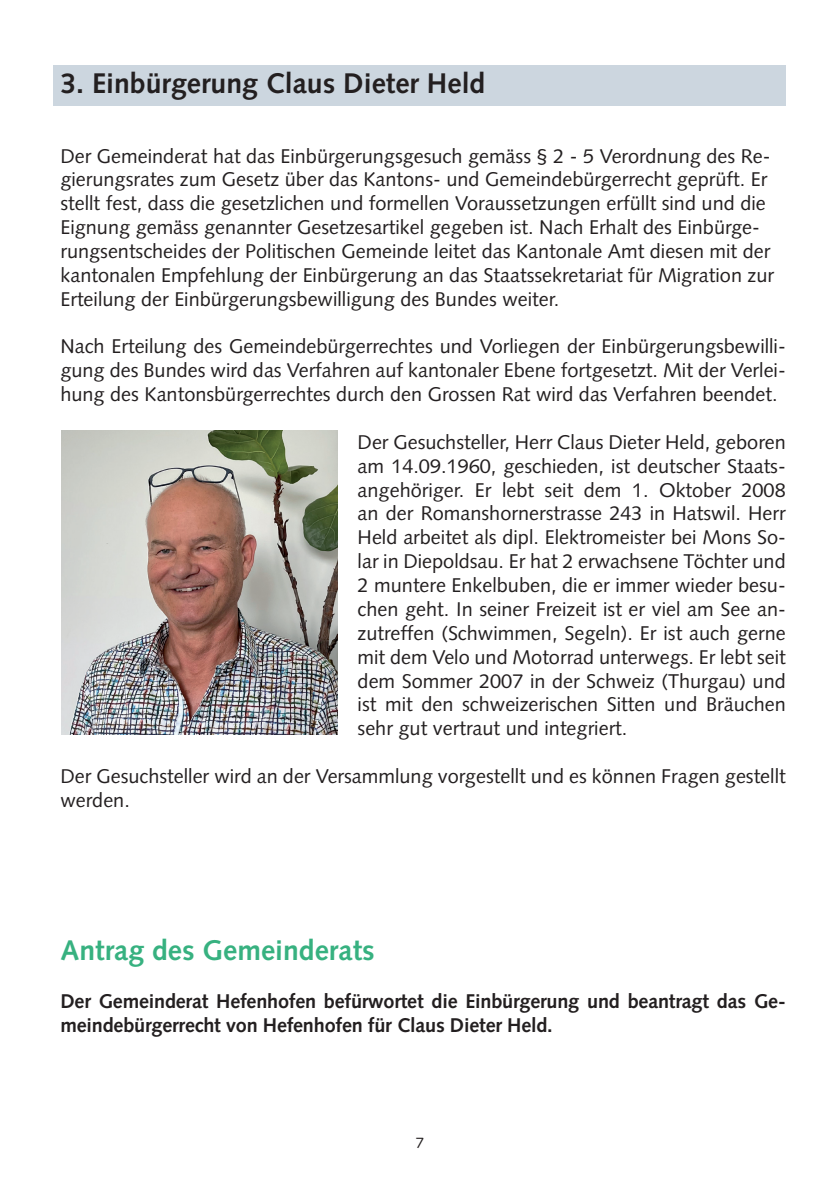
<style>
.page{position:relative;width:840px;height:1191px;background:#fff}
.page>*{position:absolute;margin:0;border:0;box-sizing:border-box;transform-origin:0 0}
.t1{font:700 28.4px "Syntax LT Std";color:#231f20}
.t2{font:700 28.4px "Syntax LT Std";color:#37b180}
.t3{font:19.8px/23.8px "Syntax LT Std";color:#231f20}
.t4{font:700 19.8px/23.8px "Syntax LT Std";letter-spacing:-.01em;color:#231f20}
.t5{font:15px "Syntax LT Std";color:#231f20}
</style>
<div class="page">
<div style="left:54px;top:65px;width:731px;height:41px;background:#ccd6df"></div>
<img style="left:61px;top:431px;width:276px;height:303px">
<h1 class="t1" style="left:60px;top:67px;width:426px">3. Einbürgerung Claus Dieter Held</h1>
<p class="t3" style="left:60px;top:144px;width:714px">Der Gemeinderat hat das Einbürgerungsgesuch gemäss § 2 - 5 Verordnung des Re&shy;gierungsrates zum Gesetz über das Kantons- und Gemeindebürgerrecht geprüft. Er stellt fest, dass die gesetzlichen und formellen Voraussetzungen erfüllt sind und die Eignung gemäss genannter Gesetzesartikel gegeben ist. Nach Erhalt des Einbürge&shy;rungsentscheides der Politischen Gemeinde leitet das Kantonale Amt diesen mit der kantonalen Empfehlung der Einbürgerung an das Staatssekretariat für Migration zur Erteilung der Einbürgerungsbewilligung des Bundes weiter.</p>
<p class="t3" style="left:60px;top:335px;width:726px;text-align:justify">Nach Erteilung des Gemeindebürgerrechtes und Vorliegen der Einbürgerungsbewilli&shy;gung des Bundes wird das Verfahren auf kantonaler Ebene fortgesetzt. Mit der Verlei&shy;hung des Kantonsbürgerrechtes durch den Grossen Rat wird das Verfahren beendet.</p>
<p class="t3" style="left:357px;top:430px;width:429px;text-align:justify">Der Gesuchsteller, Herr Claus Dieter Held, geboren am 14.09.1960, geschieden, ist deutscher Staats&shy;angehöriger. Er lebt seit dem 1. Oktober 2008 an der Romanshornerstrasse 243 in Hatswil. Herr Held arbeitet als dipl. Elektromeister bei Mons So&shy;lar in Diepoldsau. Er hat 2 erwachsene Töchter und 2 muntere Enkelbuben, die er immer wieder besu&shy;chen geht. In seiner Freizeit ist er viel am See an&shy;zutreffen (Schwimmen, Segeln). Er ist auch gerne mit dem Velo und Motorrad unterwegs. Er lebt seit dem Sommer 2007 in der Schweiz (Thurgau) und ist mit den schweizerischen Sitten und Bräuchen sehr gut vertraut und integriert.</p>
<p class="t3" style="left:60px;top:764px;width:726px">Der Gesuchsteller wird an der Versammlung vorgestellt und es können Fragen gestellt werden.</p>
<h1 class="t2" style="left:60px;top:934px;width:315px">Antrag des Gemeinderats</h1>
<p class="t4" style="left:60px;top:989px;width:726px">Der Gemeinderat Hefenhofen befürwortet die Einbürgerung und beantragt das Ge&shy;meindebürgerrecht von Hefenhofen für Claus Dieter Held.</p>
<p class="t5" style="left:415px;top:1134px;width:10px">7</p>
</div>
